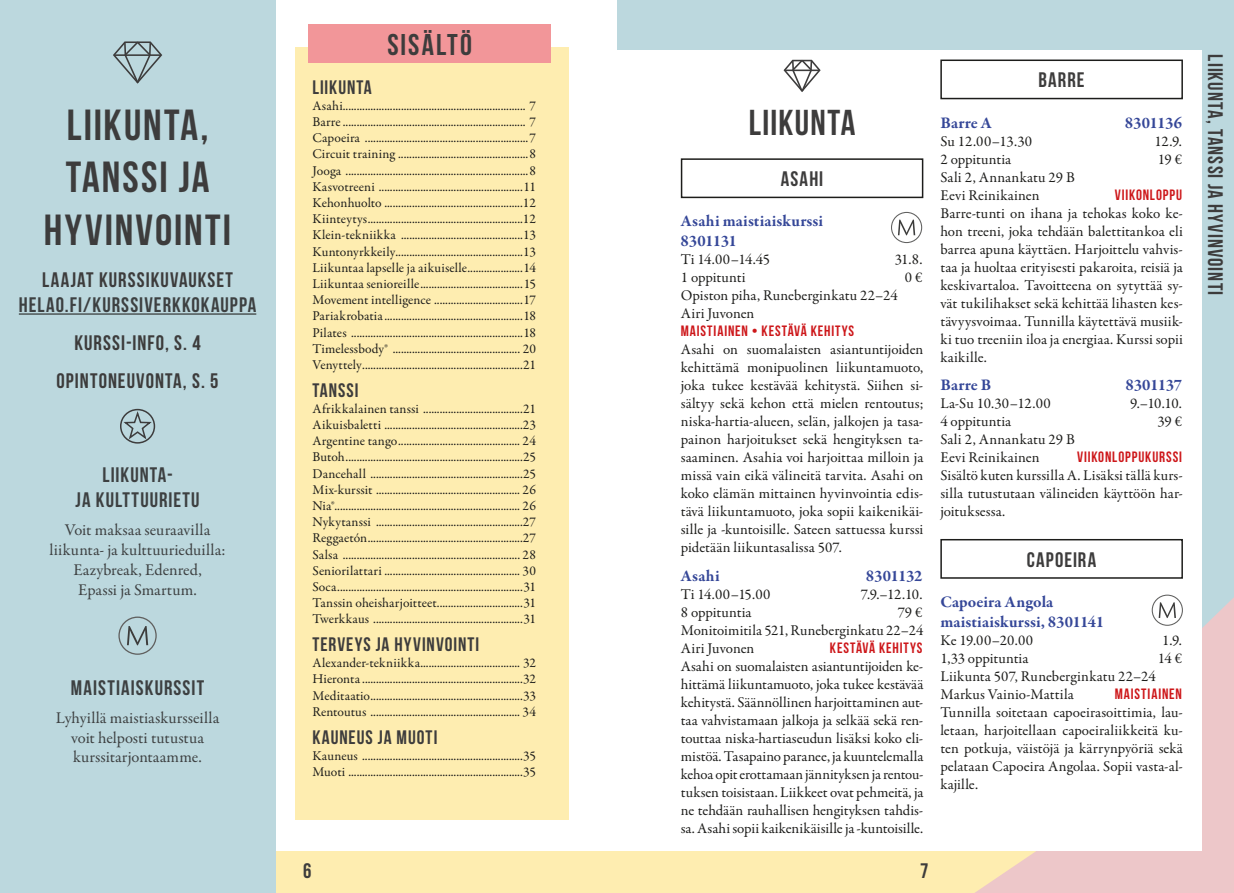
<style>
.page{position:relative;width:1234px;height:893px;background:#fff}
.page>*{position:absolute;margin:0;border:0;box-sizing:border-box;transform-origin:0 0}
.t1{font:43.5px/52.2px "Bebas Neue";letter-spacing:.045em;color:#3d3c3c;text-align:center}
.t2{font:36px "Bebas Neue";letter-spacing:.035em;color:#3d3c3c}
.t3{font:30px "Bebas Neue";letter-spacing:.07em;color:#3d3c3c}
.t4{font:21px/38px "Bebas Neue";letter-spacing:.05em;color:#3d3c3c;text-align:center}
.t5{font:21px/25.2px "Bebas Neue";letter-spacing:.05em;color:#3d4041;text-align:center}
.t6{font:19.5px "Bebas Neue";letter-spacing:.05em;color:#3d3c3c}
.t7{font:16.5px/19.8px "Garamond Premr Pro";letter-spacing:.005em;color:#3d4041;text-align:center}
.t8{font:700 16.5px/19.8px "Garamond Premr Pro";letter-spacing:.005em;color:#354798}
.t9{font:700 16.5px "Garamond Premr Pro";letter-spacing:-.015em;color:#354798}
.t10{font:15px/18px "Garamond Premr Pro";letter-spacing:.005em;color:#1d1d1b;text-align:justify}
.t11{font:15px "Bebas Neue";letter-spacing:.06em;color:#cd171a}
.t12{font:13.5px/16.2px "Garamond Premr Pro";letter-spacing:.005em;color:#1d1d1b;text-align:justify}
</style>
<div class="page">
<div style="left:0;top:0;width:1233px;height:893px;background:#bcd8de"></div>
<svg style="left:1127px;top:315px;width:106px;height:578px;fill:#edc7c9"></svg>
<svg style="left:276px;top:851px;width:851px;height:42px;background:#fbe7b3"></svg>
<div style="left:34px;top:50px;width:1166px;height:801px;background:#fff"></div>
<div style="left:263px;top:0;width:353px;height:66px;background:#fff"></div>
<div style="left:295px;top:48px;width:273px;height:772px;background:#feedb0"></div>
<div style="left:308px;top:25px;width:243px;height:38px;background:#f29699"></div>
<div style="left:0;top:0;width:275px;height:893px;background:#bcd8de"></div>
<svg style="left:113px;top:41px;width:50px;height:43px"></svg>
<hr style="left:19px;top:313px;width:237px;height:2px;background:#1d1d1b">
<svg style="left:120px;top:408px;width:36px;height:36px"></svg>
<svg style="left:118px;top:616px;width:39px;height:39px"></svg>
<svg style="left:783px;top:59px;width:38px;height:33px"></svg>
<div style="left:680px;top:158px;width:243px;height:40px;border:2px solid #1d1d1b"></div>
<div style="left:940px;top:60px;width:242px;height:39px;border:2px solid #1d1d1b"></div>
<div style="left:940px;top:539px;width:242px;height:40px;border:2px solid #1d1d1b"></div>
<svg style="left:891px;top:212px;width:31px;height:31px"></svg>
<svg style="left:1151px;top:595px;width:31px;height:31px"></svg>
<h1 class="t1" style="left:44px;top:99px;width:189px">LIIKUNTA,<br>TANSSI JA<br>HYVINVOINTI</h1>
<h3 class="t4" style="left:42px;top:260px;width:192px">LAAJAT KURSSIKUVAUKSET</h3>
<h3 class="t5" style="left:19px;top:292px;width:239px">HELAO.FI/KURSSIVERKKOKAUPPA</h3>
<h3 class="t4" style="left:57px;top:323px;width:163px">KURSSI-INFO, S. 4<br>OPINTONEUVONTA, S. 5</h3>
<h3 class="t5" style="left:76px;top:461px;width:125px">LIIKUNTA-<br>JA KULTTUURIETU</h3>
<p class="t7" style="left:50px;top:520px;width:177px">Voit maksaa seuraavilla liikunta- ja kulttuurieduilla:<br>Eazybreak, Edenred,<br>Epassi ja Smartum.</p>
<h3 class="t5" style="left:71px;top:674px;width:135px">MAISTIAISKURSSIT</h3>
<p class="t7" style="left:56px;top:708px;width:165px">Lyhyillä maistiaskursseilla voit helposti tutustua kurssitarjontaamme.</p>
<h3 class="t3" style="left:387px;top:28px;width:86px">SISÄLTÖ</h3>
<h3 class="t6" style="left:312px;top:76px;width:61px">LIIKUNTA</h3>
<p class="t12" style="left:312px;top:98px;width:225px">Asahi.................................................................. 7<br>Barre.................................................................. 7<br>Capoeira ...........................................................7<br>Circuit training ...............................................8<br>Jooga ..................................................................8<br>Kasvotreeni ....................................................11<br>Kehonhuolto ..................................................12<br>Kiinteytys........................................................12<br>Klein-tekniikka ............................................13<br>Kuntonyrkkeily..............................................13<br>Liikuntaa lapselle ja aikuiselle....................14<br>Liikuntaa senioreille.....................................15<br>Movement intelligence ................................17<br>Pariakrobatia..................................................18<br>Pilates ..............................................................18<br>Timelessbody® .............................................. 20<br>Venyttely..........................................................21</p>
<h3 class="t6" style="left:312px;top:379px;width:48px">TANSSI</h3>
<p class="t12" style="left:312px;top:401px;width:225px">Afrikkalainen tanssi ....................................21<br>Aikuisbaletti ..................................................23<br>Argentine tango............................................ 24<br>Butoh................................................................25<br>Dancehall .......................................................25<br>Mix-kurssit .................................................... 26<br>Nia®................................................................... 26<br>Nykytanssi .....................................................27<br>Reggaetón........................................................27<br>Salsa ................................................................ 28<br>Seniorilattari ................................................. 30<br>Soca...................................................................31<br>Tanssin oheisharjoitteet...............................31<br>Twerkkaus ......................................................31</p>
<h3 class="t6" style="left:312px;top:634px;width:168px">TERVEYS JA HYVINVOINTI</h3>
<p class="t12" style="left:312px;top:655px;width:225px">Alexander-tekniikka.................................... 32<br>Hieronta ..........................................................32<br>Meditaatio.......................................................33<br>Rentoutus ...................................................... 34</p>
<h3 class="t6" style="left:312px;top:726px;width:126px">KAUNEUS JA MUOTI</h3>
<p class="t12" style="left:312px;top:748px;width:225px">Kauneus ..........................................................35<br>Muoti ...............................................................35</p>
<h2 class="t2" style="left:748px;top:103px;width:108px">LIIKUNTA</h2>
<h3 class="t4" style="left:780px;top:160px;width:44px">ASAHI</h3>
<p class="t8" style="left:680px;top:212px;width:144px">Asahi maistiaiskurssi<br>8301131</p>
<p class="t10" style="left:680px;top:251px;width:91px">Ti 14.00–14.45</p>
<p class="t10" style="left:894px;top:251px;width:29px">31.8.</p>
<p class="t10" style="left:680px;top:269px;width:66px">1 oppitunti</p>
<p class="t10" style="left:904px;top:269px;width:19px">0 €</p>
<p class="t10" style="left:680px;top:287px;width:218px">Opiston piha, Runeberginkatu 22–24<br>Airi Juvonen</p>
<p class="t11" style="left:680px;top:323px;width:175px">MAISTIAINEN • KESTÄVÄ KEHITYS</p>
<p class="t10" style="left:680px;top:341px;width:244px">Asahi on suomalaisten asiantuntijoiden kehittämä monipuolinen liikuntamuoto, joka tukee kestävää kehitystä. Siihen si&shy;sältyy sekä kehon että mielen rentoutus; niska-hartia-alueen, selän, jalkojen ja tasa&shy;painon harjoitukset sekä hengityksen ta&shy;saaminen. Asahia voi harjoittaa milloin ja missä vain eikä välineitä tarvita. Asahi on koko elämän mittainen hyvinvointia edis&shy;tävä liikuntamuoto, joka sopii kaikenikäi&shy;sille ja -kuntoisille. Sateen sattuessa kurssi pidetään liikuntasalissa 507.</p>
<p class="t8" style="left:680px;top:566px;width:40px">Asahi</p>
<p class="t9" style="left:866px;top:565px;width:58px">8301132</p>
<p class="t10" style="left:680px;top:585px;width:91px">Ti 14.00–15.00</p>
<p class="t10" style="left:860px;top:585px;width:63px">7.9.–12.10.</p>
<p class="t10" style="left:680px;top:603px;width:72px">8 oppituntia</p>
<p class="t10" style="left:680px;top:603px;width:244px;text-indent:217px">79 € Monitoimitila 521, Runeberginkatu 22–24<br>Airi Juvonen</p>
<p class="t11" style="left:829px;top:639px;width:94px">KESTÄVÄ KEHITYS</p>
<p class="t10" style="left:680px;top:657px;width:244px">Asahi on suomalaisten asiantuntijoiden ke&shy;hittämä liikuntamuoto, joka tukee kestävää kehitystä. Säännöllinen harjoittaminen aut&shy;taa vahvistamaan jalkoja ja selkää sekä ren&shy;touttaa niska-hartiaseudun lisäksi koko eli&shy;mistöä. Tasapaino paranee, ja kuuntelemalla kehoa opit erottamaan jännityksen ja rentou&shy;tuksen toisistaan. Liikkeet ovat pehmeitä, ja ne tehdään rauhallisen hengityksen tahdis&shy;sa. Asahi sopii kaikenikäisille ja -kuntoisille.</p>
<h3 class="t4" style="left:303px;top:851px;width:10px">6</h3>
<h3 class="t4" style="left:919px;top:851px;width:10px">7</h3>
<h3 class="t4" style="left:1038px;top:61px;width:48px">BARRE</h3>
<p class="t8" style="left:940px;top:113px;width:53px">Barre A</p>
<p class="t9" style="left:1124px;top:112px;width:58px">8301136</p>
<p class="t10" style="left:940px;top:132px;width:93px">Su 12.00–13.30</p>
<p class="t10" style="left:1153px;top:132px;width:29px">12.9.</p>
<p class="t10" style="left:940px;top:150px;width:72px">2 oppituntia</p>
<p class="t10" style="left:1157px;top:150px;width:26px">19 €</p>
<p class="t10" style="left:940px;top:168px;width:136px">Sali 2, Annankatu 29 B<br>Eevi Reinikainen</p>
<p class="t11" style="left:1114px;top:186px;width:69px">VIIKONLOPPU</p>
<p class="t10" style="left:940px;top:204px;width:244px">Barre-tunti on ihana ja tehokas koko ke&shy;hon treeni, joka tehdään balettitankoa eli barrea apuna käyttäen. Harjoittelu vahvis&shy;taa ja huoltaa erityisesti pakaroita, reisiä ja keskivartaloa. Tavoitteena on sytyttää sy&shy;vät tukilihakset sekä kehittää lihasten kes&shy;tävyysvoimaa. Tunnilla käytettävä musiik&shy;ki tuo treeniin iloa ja energiaa. Kurssi sopii kaikille.</p>
<p class="t8" style="left:940px;top:375px;width:53px">Barre B</p>
<p class="t9" style="left:1125px;top:375px;width:58px">8301137</p>
<p class="t10" style="left:940px;top:395px;width:112px">La-Su 10.30–12.00</p>
<p class="t10" style="left:1129px;top:395px;width:54px">9.–10.10.</p>
<p class="t10" style="left:940px;top:413px;width:72px">4 oppituntia</p>
<p class="t10" style="left:1156px;top:413px;width:26px">39 €</p>
<p class="t10" style="left:940px;top:431px;width:136px">Sali 2, Annankatu 29 B<br>Eevi Reinikainen</p>
<p class="t11" style="left:1076px;top:448px;width:106px">VIIKONLOPPUKURSSI</p>
<p class="t10" style="left:940px;top:467px;width:244px">Sisältö kuten kurssilla A. Lisäksi tällä kurs&shy;silla tutustutaan välineiden käyttöön har&shy;joituksessa.</p>
<h3 class="t4" style="left:1026px;top:540px;width:71px">CAPOEIRA</h3>
<p class="t8" style="left:940px;top:592px;width:165px">Capoeira Angola maistiaiskurssi, 8301141</p>
<p class="t10" style="left:940px;top:631px;width:94px">Ke 19.00–20.00</p>
<p class="t10" style="left:1161px;top:631px;width:21px">1.9.</p>
<p class="t10" style="left:940px;top:649px;width:90px">1,33 oppituntia</p>
<p class="t10" style="left:1157px;top:649px;width:26px">14 €</p>
<p class="t10" style="left:940px;top:667px;width:217px">Liikunta 507, Runeberginkatu 22–24<br>Markus Vainio-Mattila</p>
<p class="t11" style="left:1114px;top:685px;width:69px">MAISTIAINEN</p>
<p class="t10" style="left:940px;top:703px;width:244px">Tunnilla soitetaan capoeirasoittimia, lau&shy;letaan, harjoitellaan capoeiraliikkeitä ku&shy;ten potkuja, väistöjä ja kärrynpyöriä sekä pelataan Capoeira Angolaa. Sopii vasta-al&shy;kajille.</p>
<h3 class="t4" style="left:1234px;top:54px;width:242px;rotate:90deg">LIIKUNTA, TANSSI JA HYVINVOINTI</h3>
</div>
